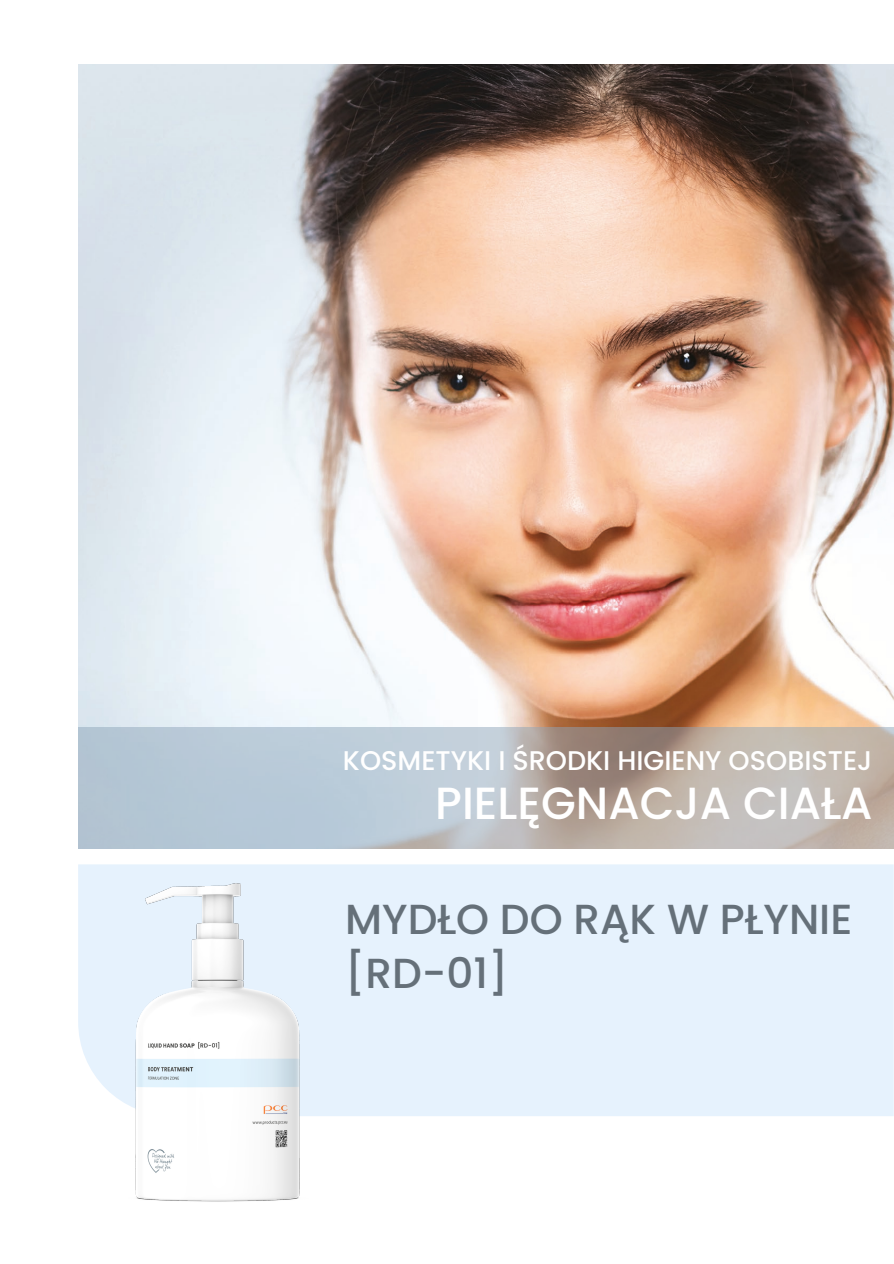
<style>
.page{position:relative;width:894px;height:1264px;background:#fff}
.page>*{position:absolute;margin:0;border:0;box-sizing:border-box;transform-origin:0 0}
.t1{font:500 45px "Poppins";color:#fff}
.t2{font:500 42px/54.6px "Poppins";color:#657079}
.t3{font:500 27px "Poppins";color:#fff}
</style>
<div class="page">
<img style="left:78px;top:64px;width:815px;height:663px">
<div style="left:78px;top:864px;width:815px;height:252px;background:#e6f2fd"></div>
<div style="left:78px;top:727px;width:815px;height:121px;background:#8ea5b9;opacity:.5"></div>
<img style="left:120px;top:882px;width:195px;height:320px">
<p class="t3" style="left:343px;top:741px;width:531px">KOSMETYKI I ŚRODKI HIGIENY OSOBISTEJ</p>
<h1 class="t1" style="left:435px;top:772px;width:438px">PIELĘGNACJA CIAŁA</h1>
<h2 class="t2" style="left:345px;top:891px;width:508px">MYDŁO DO RĄK W PŁYNIE [RD-01]</h2>
</div>
